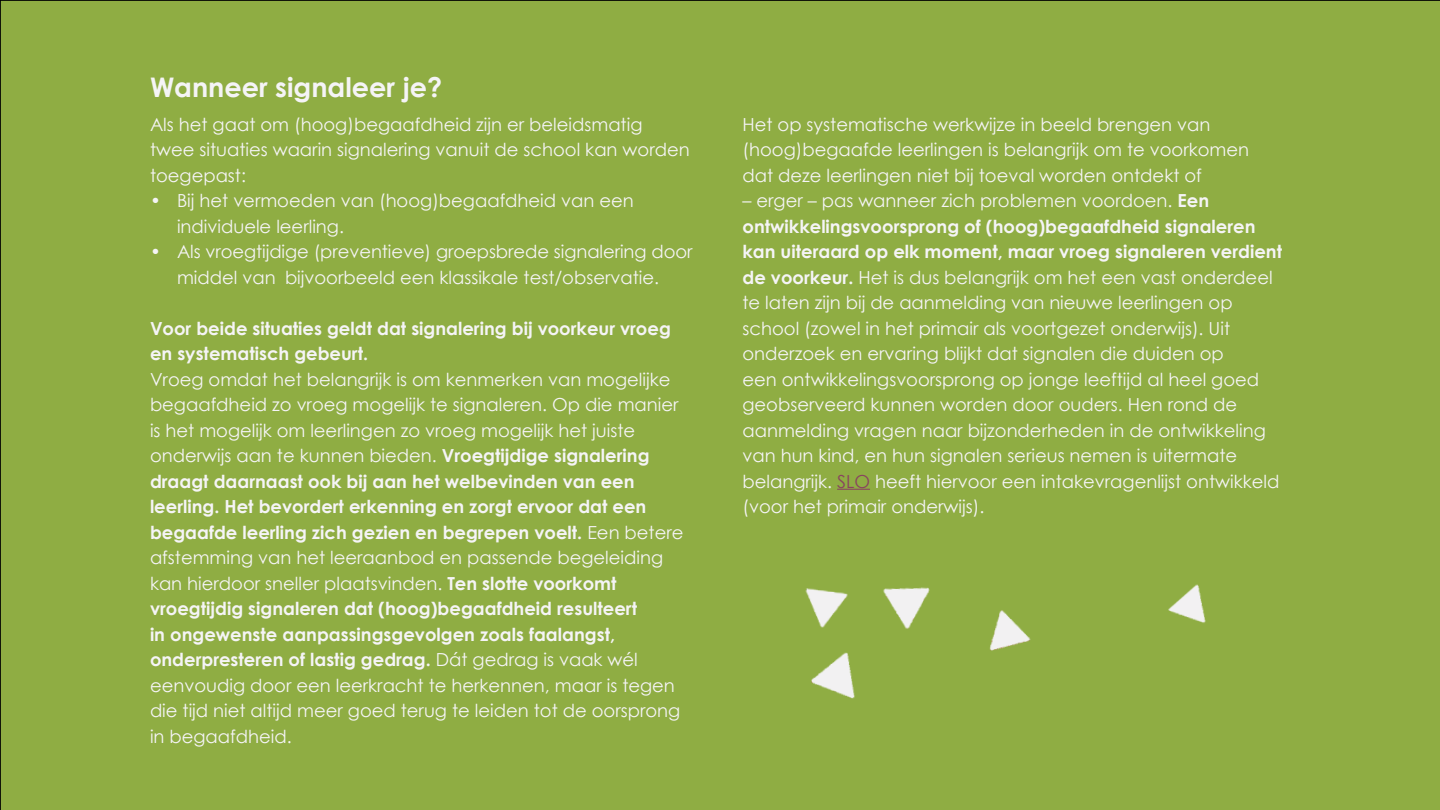
<style>
.page{position:relative;width:1440px;height:810px;background:#8fad43}
.page>*{position:absolute;margin:0;border:0;box-sizing:border-box;transform-origin:0 0}
.t1{font:700 27px "Century Gothic";color:#f5f4f6}
.t2{font:18px/25.5px "Century Gothic";color:#f5f4f6}
.t3{font:700 18px/25.5px "Century Gothic";color:#f5f4f6}
.s1{font-weight:700}
.s2{color:#89435f}
</style>
<div class="page">
<div style="left:782px;top:518px;width:609px;height:292px;background:#8fad43"></div>
<hr style="left:837px;top:489px;width:33px;height:1px;background:#89435f">
<h1 class="t1" style="left:150px;top:75px;width:294px">Wanneer signaleer je?</h1>
<p class="t2" style="left:150px;top:111px;width:541px">Als het gaat om (hoog)begaafdheid zijn er beleidsmatig twee situaties waarin signalering vanuit de school kan worden toegepast:</p>
<p class="t2" style="left:177px;top:189px;width:458px;text-indent:-27px">• Bij het vermoeden van (hoog)begaafdheid van een individuele leerling.</p>
<p class="t2" style="left:150px;top:238px;width:544px;text-align:center">• Als vroegtijdige (preventieve) groepsbrede signalering door middel van bijvoorbeeld een klassikale test/observatie.</p>
<p class="t3" style="left:150px;top:316px;width:522px">Voor beide situaties geldt dat signalering bij voorkeur vroeg en systematisch gebeurt.</p>
<p class="t2" style="left:150px;top:368px;width:535px">Vroeg omdat het belangrijk is om kenmerken van mogelijke begaafdheid zo vroeg mogelijk te signaleren. Op die manier is het mogelijk om leerlingen zo vroeg mogelijk het juiste onderwijs aan te kunnen bieden. <span class="s1">Vroegtijdige signalering draagt daarnaast ook bij aan het welbevinden van een leerling. Het bevordert erkenning en zorgt ervoor dat een begaafde leerling zich gezien en begrepen voelt.</span> Een betere afstemming van het leeraanbod en passende begeleiding kan hierdoor sneller plaatsvinden. <span class="s1">Ten slotte voorkomt vroegtijdig signaleren dat (hoog)begaafdheid resulteert<br>in ongewenste aanpassingsgevolgen zoals faalangst, onderpresteren of lastig gedrag.</span> Dát gedrag is vaak wél eenvoudig door een leerkracht te herkennen, maar is tegen die tijd niet altijd meer goed terug te leiden tot de oorsprong in begaafdheid.</p>
<p class="t2" style="left:742px;top:113px;width:508px">Het op systematische werkwijze in beeld brengen van (hoog)begaafde leerlingen is belangrijk om te voorkomen dat deze leerlingen niet bij toeval worden ontdekt of</p>
<p class="t2" style="left:742px;top:189px;width:541px">– erger – pas wanneer zich problemen voordoen. <span class="s1">Een ontwikkelingsvoorsprong of (hoog)begaafdheid signaleren kan uiteraard op elk moment, maar vroeg signaleren verdient de voorkeur.</span> Het is dus belangrijk om het een vast onderdeel te laten zijn bij de aanmelding van nieuwe leerlingen op school (zowel in het primair als voortgezet onderwijs). Uit onderzoek en ervaring blijkt dat signalen die duiden op<br>een ontwikkelingsvoorsprong op jonge leeftijd al heel goed geobserveerd kunnen worden door ouders. Hen rond de aanmelding vragen naar bijzonderheden in de ontwikkeling van hun kind, en hun signalen serieus nemen is uitermate belangrijk. <span class="s2">SLO</span> heeft hiervoor een intakevragenlijst ontwikkeld (voor het primair onderwijs).</p>
</div>
